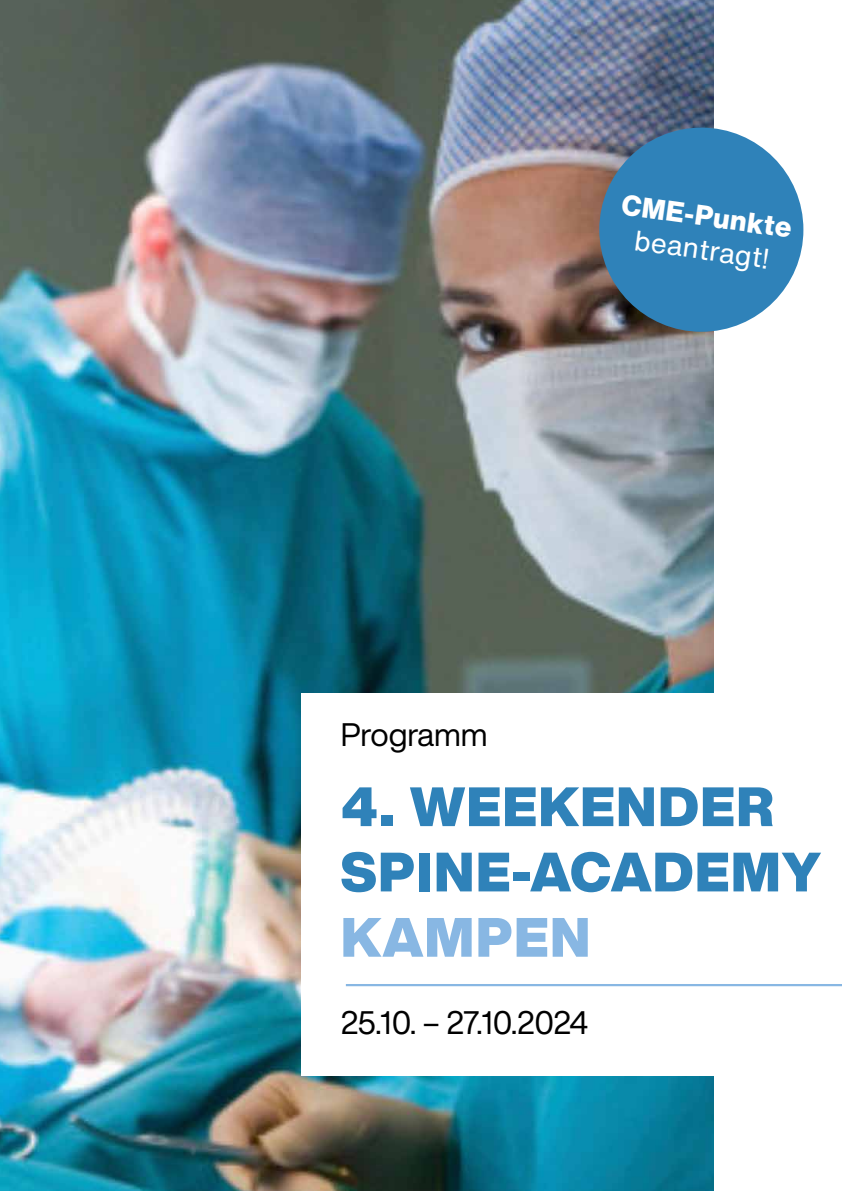
<style>
.page{position:relative;width:842px;height:1191px;background:#fff}
.page>*{position:absolute;margin:0;border:0;box-sizing:border-box;transform-origin:0 0}
.t1{font:900 54.4px/65.2px "Helvetica Now Display";letter-spacing:.025em;color:#2f82b9}
.t2{font:900 54.4px "Helvetica Now Display";letter-spacing:.025em;color:#88b7e3}
.t3{font:32px "Helvetica Now Display";letter-spacing:-.01em;color:#000}
.t4{font:800 28px "Helvetica Now Text";color:#fff}
.t5{font:28px "Helvetica Now Text";color:#fff}
</style>
<div class="page">
<img style="left:0;top:0;width:715px;height:1191px">
<div style="left:301px;top:693px;width:536px;height:382px;background:#fff"></div>
<hr style="left:346px;top:984px;width:496px;height:2px;background:#88b7e3">
<div style="left:599px;top:128px;width:204px;height:204px;background:#2f82b9;border-radius:50%"></div>
<p class="t4" style="left:624px;top:183px;width:173px;rotate:8deg">CME-Punkte</p>
<p class="t5" style="left:637px;top:219px;width:138px;rotate:8deg">beantragt!</p>
<p class="t3" style="left:341px;top:712px;width:149px">Programm</p>
<h1 class="t1" style="left:341px;top:774px;width:482px">4. WEEKENDER<br>SPINE-ACADEMY</h1>
<h1 class="t2" style="left:341px;top:899px;width:251px">KAMPEN</h1>
<p class="t3" style="left:341px;top:1000px;width:249px">25.10. – 27.10.2024</p>
</div>
